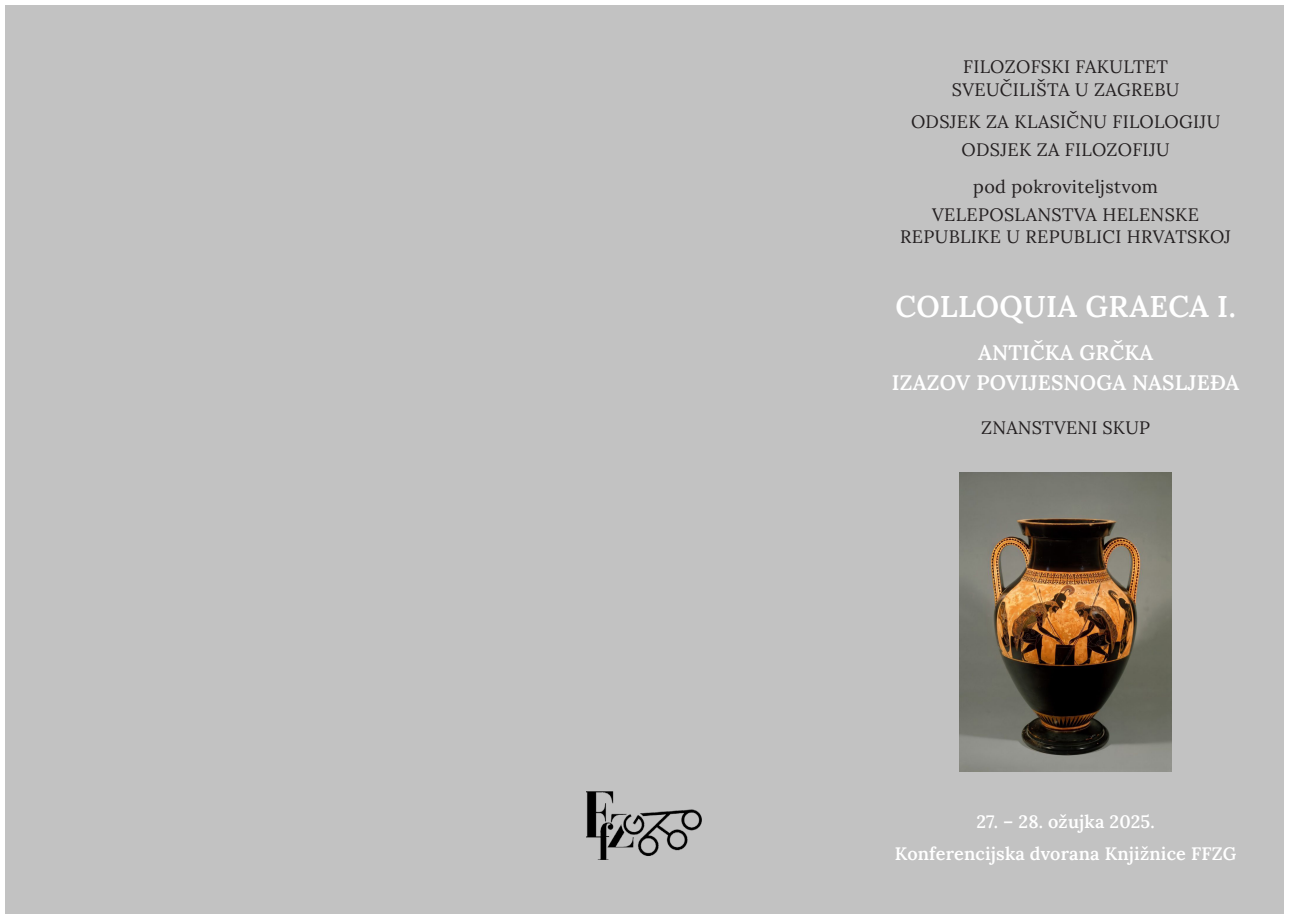
<style>
.page{position:relative;width:1289px;height:919px;background:#fff}
.page>*{position:absolute;margin:0;border:0;box-sizing:border-box;transform-origin:0 0}
.t1{font:600 30px "Lora";letter-spacing:.01em;color:#fff}
.t2{font:600 21px "Lora";letter-spacing:.01em;color:#fff}
.t3{font:18px/22.5px "Lora";letter-spacing:.02em;color:#231f20;text-align:center}
.t4{font:600 18px "Lora";letter-spacing:.01em;color:#fff}
</style>
<div class="page">
<div style="left:5px;top:5px;width:1278px;height:908px;background:#c2c2c2"></div>
<img style="left:586px;top:791px;width:115px;height:68px">
<img style="left:959px;top:472px;width:212px;height:299px">
<p class="t3" style="left:951px;top:55px;width:229px">FILOZOFSKI FAKULTET<br>SVEUČILIŠTA U ZAGREBU</p>
<p class="t3" style="left:911px;top:109px;width:311px">ODSJEK ZA KLASIČNU FILOLOGIJU</p>
<p class="t3" style="left:961px;top:137px;width:209px">ODSJEK ZA FILOZOFIJU</p>
<p class="t3" style="left:973px;top:174px;width:186px">pod pokroviteljstvom</p>
<p class="t3" style="left:900px;top:202px;width:332px">VELEPOSLANSTVA HELENSKE<br>REPUBLIKE U REPUBLICI HRVATSKOJ</p>
<p class="t1" style="left:895px;top:282px;width:342px">COLLOQUIA GRAECA I.</p>
<p class="t2" style="left:978px;top:336px;width:176px">ANTIČKA GRČKA</p>
<p class="t2" style="left:892px;top:366px;width:349px">IZAZOV POVIJESNOGA NASLJEĐA</p>
<p class="t3" style="left:981px;top:415px;width:170px">ZNANSTVENI SKUP</p>
<p class="t4" style="left:976px;top:807px;width:180px">27. – 28. ožujka 2025.</p>
<p class="t4" style="left:895px;top:839px;width:343px">Konferencijska dvorana Knjižnice FFZG</p>
</div>
